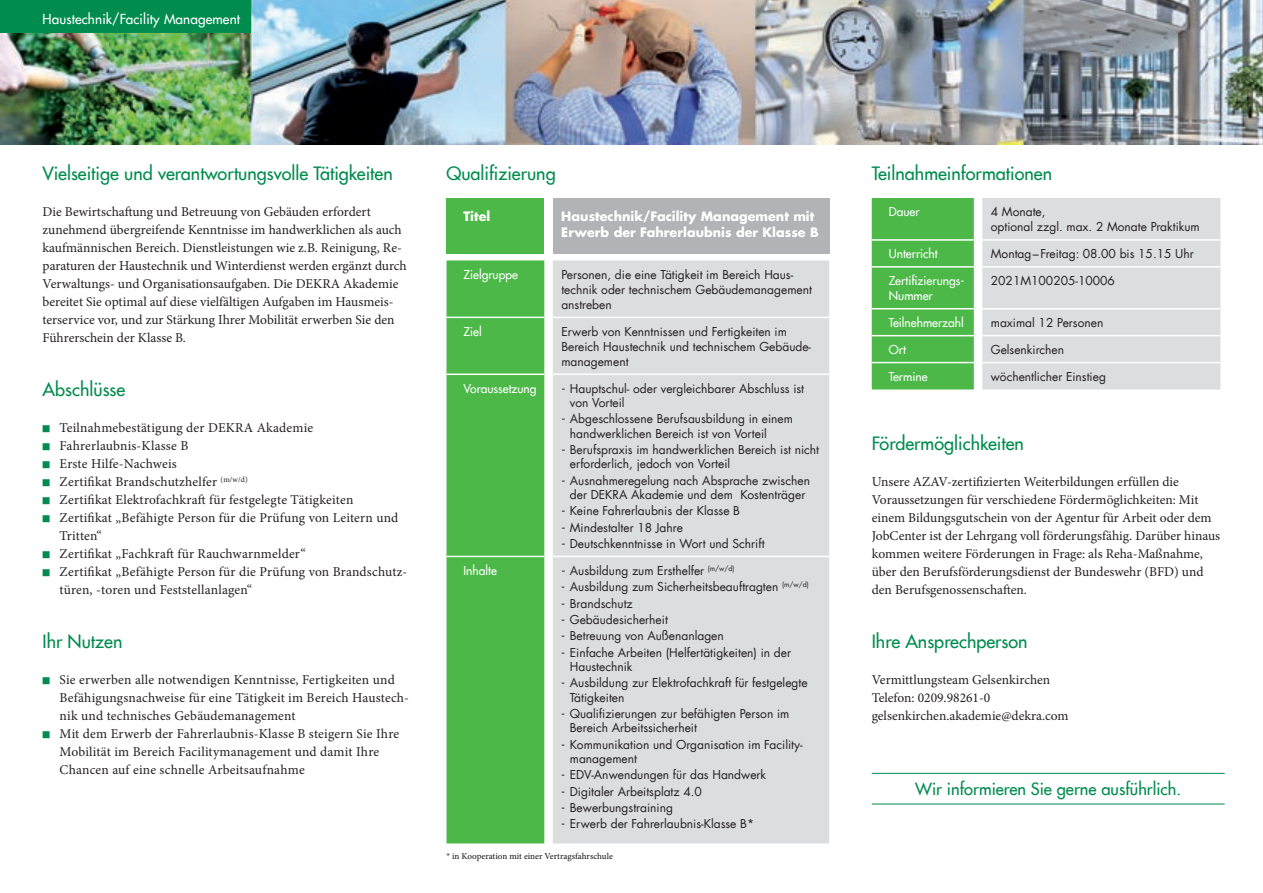
<style>
.page{position:relative;width:1263px;height:893px;background:#fff}
.page>*{position:absolute;margin:0;border:0;box-sizing:border-box;transform-origin:0 0}
.t1{font:500 18px "Futura Com";color:#008c4e}
.t2{font:500 16.5px "Futura Com";color:#008c4e}
.t3{font:13.5px/18px "Minion Pro";color:#231f20}
.t4{font:500 13.5px "Futura Com";letter-spacing:.01em;color:#fff}
.t5{font:700 12.75px/15.3px "Futura Com";color:#fff}
.t6{font:12px/14.2px "Futura Com";color:#231f20}
.t7{font:500 12px/15px "Futura Com";color:#fff}
.t8{font:500 9px "Minion Pro";color:#231f20}
.s1{font-weight:500}
</style>
<div class="page">
<div style="left:446px;top:198px;width:98px;height:56px;background:#4cb848"></div>
<div style="left:553px;top:198px;width:276px;height:56px;background:#b2b3b7"></div>
<svg style="left:446px;top:260px;width:98px;height:583px;background:#59bd55"></svg>
<div style="left:553px;top:260px;width:276px;height:583px;background:#dcdddf"></div>
<hr style="left:553px;top:317px;width:276px;height:1px;background:#fff">
<hr style="left:553px;top:373px;width:276px;height:2px;background:#fff">
<hr style="left:553px;top:556px;width:276px;height:1px;background:#fff">
<hr style="left:446px;top:317px;width:98px;height:1px;background:#fff">
<hr style="left:446px;top:373px;width:98px;height:2px;background:#fff">
<hr style="left:446px;top:556px;width:98px;height:1px;background:#fff">
<div style="left:872px;top:198px;width:102px;height:191px;background:#4cb848"></div>
<div style="left:982px;top:198px;width:238px;height:191px;background:#dcdddf"></div>
<hr style="left:982px;top:239px;width:238px;height:2px;background:#fff">
<hr style="left:982px;top:266px;width:238px;height:2px;background:#fff">
<hr style="left:982px;top:308px;width:238px;height:1px;background:#fff">
<hr style="left:982px;top:335px;width:238px;height:1px;background:#fff">
<hr style="left:982px;top:362px;width:238px;height:1px;background:#fff">
<hr style="left:872px;top:239px;width:102px;height:2px;background:#fff">
<hr style="left:872px;top:266px;width:102px;height:2px;background:#fff">
<hr style="left:872px;top:308px;width:102px;height:1px;background:#fff">
<hr style="left:872px;top:335px;width:102px;height:1px;background:#fff">
<hr style="left:872px;top:362px;width:102px;height:1px;background:#fff">
<hr style="left:872px;top:773px;width:353px;height:1px;background:#008c4e">
<hr style="left:872px;top:804px;width:353px;height:1px;background:#008c4e">
<img style="left:0;top:0;width:1263px;height:145px">
<div style="left:0;top:0;width:251px;height:32px;background:#008c4e"></div>
<p class="t4" style="left:43px;top:9px;width:199px">Haustechnik/Facility Management</p>
<h1 class="t1" style="left:43px;top:160px;width:352px">Vielseitige und verantwortungsvolle Tätigkeiten</h1>
<p class="t3" style="left:43px;top:203px;width:366px">Die Bewirtschaftung und Betreuung von Gebäuden erfordert zunehmend übergreifende Kenntnisse im handwerklichen als auch kaufmännischen Bereich. Dienstleistungen wie z.B. Reinigung, Re&shy;paraturen der Haustechnik und Winterdienst werden ergänzt durch Verwaltungs- und Organisationsaufgaben. Die DEKRA Akademie bereitet Sie optimal auf diese vielfältigen Aufgaben im Hausmeis&shy;terservice vor, und zur Stärkung Ihrer Mobilität erwerben Sie den Führerschein der Klasse B.</p>
<h1 class="t1" style="left:43px;top:376px;width:84px">Abschlüsse</h1>
<p class="t3" style="left:60px;top:419px;width:349px">Teilnahmebestätigung der DEKRA Akademie Fahrerlaubnis-Klasse B<br>Erste Hilfe-Nachweis<br>Zertifikat Brandschutzhelfer <sup>(m/w/d)<br></sup>Zertifikat Elektrofachkraft für festgelegte Tätigkeiten Zertifikat „Befähigte Person für die Prüfung von Leitern und Tritten“<br>Zertifikat „Fachkraft für Rauchwarnmelder“<br>Zertifikat „Befähigte Person für die Prüfung von Brandschutz&shy;türen, -toren und Feststellanlagen“</p>
<h1 class="t1" style="left:43px;top:628px;width:81px">Ihr Nutzen</h1>
<p class="t3" style="left:60px;top:671px;width:351px">Sie erwerben alle notwendigen Kenntnisse, Fertigkeiten und Befähigungsnachweise für eine Tätigkeit im Bereich Haustech&shy;nik und technisches Gebäudemanagement<br>Mit dem Erwerb der Fahrerlaubnis-Klasse B steigern Sie Ihre Mobilität im Bereich Facilitymanagement und damit Ihre Chancen auf eine schnelle Arbeitsaufnahme</p>
<h1 class="t1" style="left:446px;top:160px;width:111px">Qualifizierung</h1>
<p class="t5" style="left:463px;top:208px;width:28px">Titel</p>
<p class="t5" style="left:561px;top:208px;width:259px">Haustechnik/Facility Management mit<br>Erwerb der Fahrerlaubnis der Klasse B</p>
<p class="t7" style="left:463px;top:266px;width:56px">Zielgruppe</p>
<p class="t6" style="left:561px;top:267px;width:252px;line-height:15px">Personen, die eine Tätigkeit im Bereich Haus&shy;technik oder technischem Gebäudemanagement anstreben</p>
<p class="t7" style="left:463px;top:323px;width:20px">Ziel</p>
<p class="t6" style="left:561px;top:324px;width:251px;line-height:15px">Erwerb von Kenntnissen und Fertigkeiten im<br>Bereich Haustechnik und technischem Gebäude&shy;management</p>
<p class="t7" style="left:463px;top:380px;width:75px">Voraussetzung</p>
<p class="t6" style="left:570px;top:381px;width:236px;text-indent:-9px"><span class="s1">-</span> Hauptschul- oder vergleichbarer Abschluss ist von Vorteil</p>
<p class="t6" style="left:570px;top:412px;width:225px;text-indent:-9px"><span class="s1">-</span> Abgeschlossene Berufsausbildung in einem handwerklichen Bereich ist von Vorteil</p>
<p class="t6" style="left:570px;top:442px;width:251px;text-indent:-9px"><span class="s1">-</span> Berufspraxis im handwerklichen Bereich ist nicht erforderlich, jedoch von Vorteil</p>
<p class="t6" style="left:561px;top:473px;width:250px;text-align:center"><span class="s1">-</span> Ausnahmeregelung nach Absprache zwischen der DEKRA Akademie und dem Kostenträger</p>
<p class="t6" style="left:561px;top:503px;width:180px"><span class="s1">-</span> Keine Fahrerlaubnis der Klasse B</p>
<p class="t6" style="left:561px;top:520px;width:123px"><span class="s1">-</span> Mindestalter 18 Jahre</p>
<p class="t6" style="left:561px;top:536px;width:205px"><span class="s1">-</span> Deutschkenntnisse in Wort und Schrift</p>
<p class="t7" style="left:463px;top:562px;width:35px">Inhalte</p>
<p class="t6" style="left:561px;top:563px;width:175px"><span class="s1">-</span> Ausbildung zum Ersthelfer <sup>(m/w/d)</sup></p>
<p class="t6" style="left:561px;top:580px;width:249px"><span class="s1">-</span> Ausbildung zum Sicherheitsbeauftragten <sup>(m/w/d)</sup></p>
<p class="t6" style="left:561px;top:596px;width:73px"><span class="s1">-</span> Brandschutz</p>
<p class="t6" style="left:561px;top:612px;width:108px"><span class="s1">-</span> Gebäudesicherheit</p>
<p class="t6" style="left:561px;top:629px;width:164px"><span class="s1">-</span> Betreuung von Außenanlagen</p>
<p class="t6" style="left:570px;top:645px;width:223px;text-indent:-9px"><span class="s1">-</span> Einfache Arbeiten (Helfertätigkeiten) in der<br>Haustechnik</p>
<p class="t6" style="left:570px;top:676px;width:239px;text-indent:-9px"><span class="s1">-</span> Ausbildung zur Elektrofachkraft für festgelegte<br>Tätigkeiten</p>
<p class="t6" style="left:570px;top:706px;width:221px;text-indent:-9px"><span class="s1">-</span> Qualifizierungen zur befähigten Person im<br>Bereich Arbeitssicherheit</p>
<p class="t6" style="left:570px;top:737px;width:234px;text-indent:-9px"><span class="s1">-</span> Kommunikation und Organisation im Facility&shy;management</p>
<p class="t6" style="left:561px;top:768px;width:206px"><span class="s1">-</span> EDV-Anwendungen für das Handwerk</p>
<p class="t6" style="left:561px;top:784px;width:142px"><span class="s1">-</span> Digitaler Arbeitsplatz 4.0</p>
<p class="t6" style="left:561px;top:800px;width:113px"><span class="s1">-</span> Bewerbungstraining</p>
<p class="t6" style="left:561px;top:817px;width:194px"><span class="s1">-</span> Erwerb der Fahrerlaubnis-Klasse B*</p>
<p class="t8" style="left:446px;top:849px;width:168px">* in Kooperation mit einer Vertragsfahrschule</p>
<h1 class="t1" style="left:872px;top:160px;width:182px">Teilnahmeinformationen</h1>
<p class="t7" style="left:889px;top:204px;width:32px">Dauer</p>
<p class="t6" style="left:991px;top:204px;width:210px;line-height:15px">4 Monate,<br>optional zzgl. max. 2 Monate Praktikum</p>
<p class="t7" style="left:889px;top:246px;width:50px">Unterricht</p>
<p class="t6" style="left:991px;top:247px;width:204px">Montag–Freitag: 08.00 bis 15.15 Uhr</p>
<p class="t7" style="left:889px;top:273px;width:77px">Zertifizierungs-<br>Nummer</p>
<p class="t6" style="left:991px;top:274px;width:126px">2021M100205-10006</p>
<p class="t7" style="left:889px;top:315px;width:77px">Teilnehmerzahl</p>
<p class="t6" style="left:991px;top:315px;width:114px">maximal 12 Personen</p>
<p class="t7" style="left:889px;top:342px;width:19px">Ort</p>
<p class="t6" style="left:991px;top:342px;width:75px">Gelsenkirchen</p>
<p class="t7" style="left:889px;top:368px;width:40px">Termine</p>
<p class="t6" style="left:991px;top:369px;width:117px">wöchentlicher Einstieg</p>
<h1 class="t1" style="left:872px;top:430px;width:154px">Fördermöglichkeiten</h1>
<p class="t3" style="left:872px;top:473px;width:350px">Unsere AZAV-zertifizierten Weiterbildungen erfüllen die Voraussetzungen für verschiedene Fördermöglichkeiten: Mit einem Bildungsgutschein von der Agentur für Arbeit oder dem JobCenter ist der Lehrgang voll förderungsfähig. Darüber hinaus kommen weitere Förderungen in Frage: als Reha-Maßnahme, über den Berufsförderungsdienst der Bundeswehr (BFD) und den Berufsgenossenschaften.</p>
<h1 class="t1" style="left:872px;top:628px;width:157px">Ihre Ansprechperson</h1>
<p class="t3" style="left:872px;top:671px;width:198px">Vermittlungsteam Gelsenkirchen<br>Telefon: 0209.98261-0 gelsenkirchen.akademie@dekra.com</p>
<p class="t2" style="left:915px;top:777px;width:268px">Wir informieren Sie gerne ausführlich.</p>
</div>
